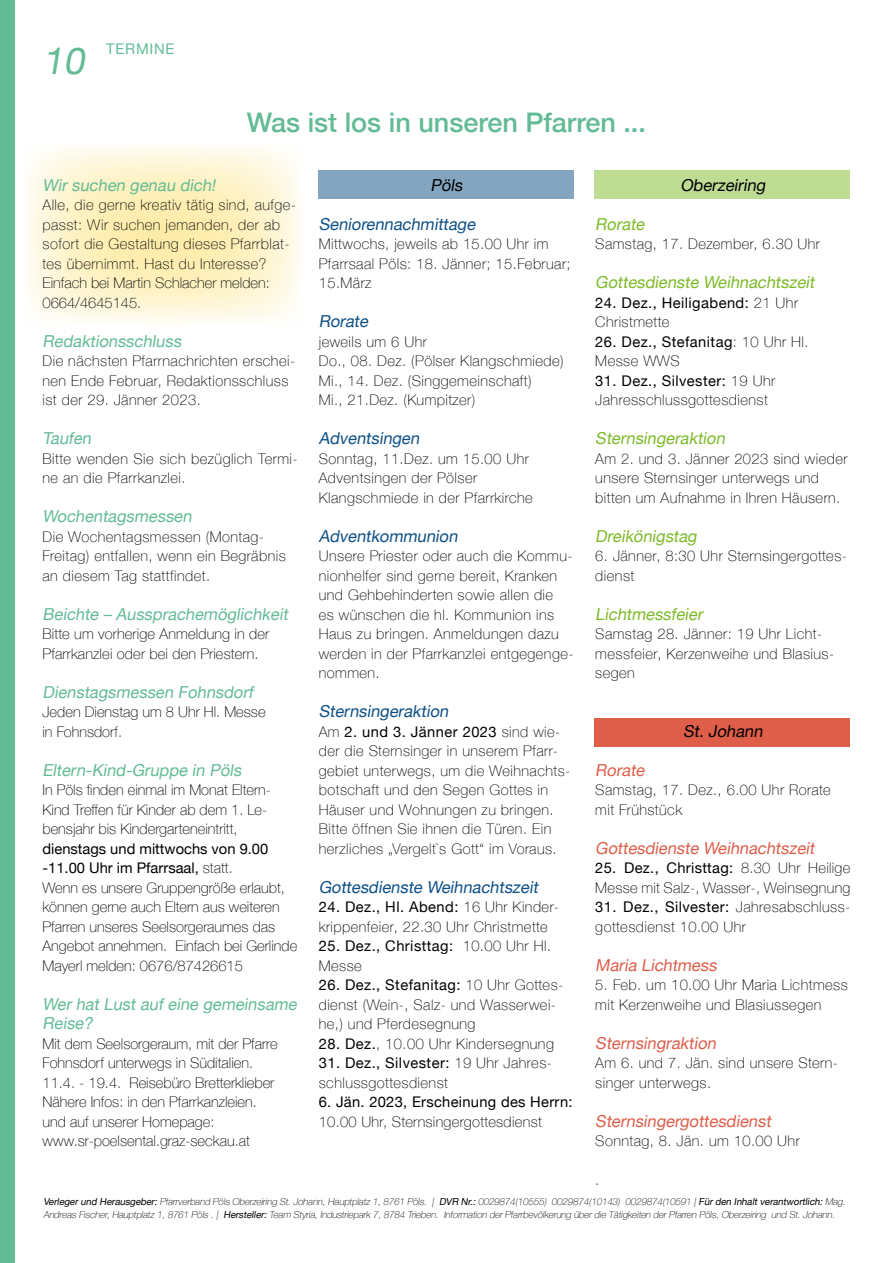
<style>
.page{position:relative;width:893px;height:1263px;background:#fff}
.page>*{position:absolute;margin:0;border:0;box-sizing:border-box;transform-origin:0 0}
.t1{font:italic 37.5px "Helvetica Neue";color:#63bb96}
.t2{font:500 27px "Helvetica Neue";color:#63bb96}
.t3{font:italic 16.5px/19.5px "Helvetica Neue";color:#63bb96}
.t4{font:italic 16.5px "Helvetica Neue";color:#0e5085}
.t5{font:italic 16.5px "Helvetica Neue";color:#de5e4a}
.t6{font:italic 16.5px "Helvetica Neue";color:#7dba28}
.t7{font:italic 16.5px "Helvetica Neue";color:#000}
.t8{font:100 14.7px/19.5px "Helvetica Neue";letter-spacing:.03em;color:#000}
.t9{font:100 14.7px/19.5px "Helvetica Neue";color:#000}
.t10{font:14.7px/19.5px "Helvetica Neue";letter-spacing:.03em;color:#000}
.t11{font:100 14.7px/19.5px "Helvetica Neue";letter-spacing:.01em;color:#000}
.t12{font:14.7px "Helvetica Neue";letter-spacing:.05em;color:#63bb96}
.t13{font:italic 100 9.6px/13.8px "Helvetica Neue";color:#000}
.s1{font-weight:400}
.s2{font-weight:100}
</style>
<div class="page">
<div style="left:0;top:0;width:15px;height:1263px;background:#63bb96"></div>
<svg style="left:28px;top:147px;width:271px;height:175px;background:#fdf4cf"></svg>
<div style="left:594px;top:170px;width:255px;height:28px;background:#bedc93"></div>
<div style="left:318px;top:171px;width:255px;height:28px;background:#84a5c0"></div>
<div style="left:594px;top:718px;width:255px;height:28px;background:#de5e4a"></div>
<h1 class="t1" style="left:43px;top:33px;width:52px">10</h1>
<p class="t12" style="left:106px;top:38px;width:70px">TERMINE</p>
<h2 class="t2" style="left:247px;top:101px;width:401px">Was ist los in unseren Pfarren ...</h2>
<p class="t3" style="left:43px;top:176px;width:179px">Wirsuchen genau dich!</p>
<p class="t8" style="left:43px;top:194px;width:255px">Alle, die gerne kreativ tätig sind, aufge&shy;passt: Wir suchen jemanden, der ab sofort die Gestaltung dieses Pfarrblat&shy;tes übernimmt. Hast du Interesse?<br>Einfach bei Martin Schlacher melden:<br>0664/4645145.</p>
<p class="t3" style="left:43px;top:332px;width:144px">Redaktionsschluss</p>
<p class="t8" style="left:43px;top:350px;width:254px">Die nächsten Pfarrnachrichten erschei&shy;nen Ende Februar, Redaktionsschluss ist der 29. Jänner 2023.</p>
<p class="t3" style="left:43px;top:429px;width:54px">Taufen</p>
<p class="t8" style="left:43px;top:448px;width:257px">Bitte wenden Sie sich bezüglich Termi&shy;ne an die Pfarrkanzlei.</p>
<p class="t3" style="left:43px;top:507px;width:155px">Wochentagsmessen</p>
<p class="t8" style="left:43px;top:526px;width:245px">Die Wochentagsmessen (Montag-<br>Freitag) entfallen, wenn ein Begräbnis an diesem Tag stattfindet.</p>
<p class="t3" style="left:43px;top:605px;width:251px">Beichte – Aussprachemöglichkeit</p>
<p class="t11" style="left:43px;top:623px;width:228px">Bitte um vorherige Anmeldung in der<br>Pfarrkanzlei oder bei den Priestern.</p>
<p class="t3" style="left:43px;top:683px;width:216px">Dienstagsmessen Fohnsdorf</p>
<p class="t9" style="left:43px;top:701px;width:225px">Jeden Dienstag um 8 Uhr Hl. Messe in Fohnsdorf.</p>
<p class="t3" style="left:43px;top:761px;width:205px">Eltern-Kind-Gruppe in Pöls</p>
<p class="t9" style="left:43px;top:779px;width:230px">In Pöls finden einmal im Monat Eltern-<br>Kind Treffen für Kinder ab dem 1. Le&shy;bensjahr bis Kindergarteneintritt,</p>
<p class="t9" style="left:43px;top:838px;width:256px"><span class="s1">dienstags und mittwochs von 9.00 -11.00 Uhr im Pfarrsaal,</span> statt.<br>Wenn es unsere Gruppengröße erlaubt, können gerne auch Eltern aus weiteren Pfarren unseres Seelsorgeraumes das Angebot annehmen. Einfach bei Gerlinde Mayerl melden: 0676/87426615</p>
<p class="t3" style="left:43px;top:995px;width:260px">WerhatLustaufeine gemeinsame<br>Reise?</p>
<p class="t9" style="left:43px;top:1033px;width:237px">Mit dem Seelsorgeraum, mit der Pfarre Fohnsdorf unterwegs in Süditalien.<br>11.4. - 19.4. Reisebüro Bretterklieber Nähere Infos: in den Pfarrkanzleien. und auf unserer Homepage: www.sr-poelsental.graz-seckau.at</p>
<p class="t7" style="left:430px;top:173px;width:38px">Pöls</p>
<p class="t4" style="left:319px;top:212px;width:162px">Seniorennachmittage</p>
<p class="t8" style="left:319px;top:233px;width:253px">Mittwochs, jeweils ab 15.00 Uhr im<br>Pfarrsaal Pöls: 18. Jänner; 15.Februar;<br>15.März</p>
<p class="t4" style="left:319px;top:309px;width:55px">Rorate</p>
<p class="t8" style="left:319px;top:331px;width:246px">jeweils um 6 Uhr<br>Do., 08. Dez. (Pölser Klangschmiede)<br>Mi., 14. Dez. (Singgemeinschaft)<br>Mi., 21.Dez. (Kumpitzer)</p>
<p class="t4" style="left:319px;top:426px;width:106px">Adventsingen</p>
<p class="t8" style="left:319px;top:448px;width:216px">Sonntag, 11.Dez. um 15.00 Uhr<br>Adventsingen der Pölser<br>Klangschmiede in der Pfarrkirche</p>
<p class="t4" style="left:319px;top:524px;width:144px">Adventkommunion</p>
<p class="t8" style="left:319px;top:545px;width:256px">Unsere Priester oder auch die Kommu&shy;nionhelfer sind gerne bereit, Kranken und Gehbehinderten sowie allen die<br>es wünschen die hl. Kommunion ins<br>Haus zu bringen. Anmeldungen dazu werden in der Pfarrkanzlei entgegenge&shy;nommen.</p>
<p class="t4" style="left:319px;top:699px;width:135px">Sternsingeraktion</p>
<p class="t8" style="left:319px;top:721px;width:253px">Am <span class="s1">2. und 3. Jänner 2023</span> sind wie&shy;der die Sternsinger in unserem Pfarr&shy;gebiet unterwegs, um die Weihnachts&shy;botschaft und den Segen Gottes in Häuser und Wohnungen zu bringen.<br>Bitte öffnen Sie ihnen die Türen. Ein herzliches „Vergelt`s Gott“ im Voraus.</p>
<p class="t4" style="left:319px;top:875px;width:225px">Gottesdienste Weihnachtszeit</p>
<p class="t8" style="left:319px;top:896px;width:242px"><span class="s1">24. Dez., Hl. Abend:</span> 16 Uhr Kinder&shy;krippenfeier, 22.30 Uhr Christmette</p>
<p class="t10" style="left:319px;top:937px;width:234px">25. Dez., Christtag: <span class="s2">10.00 Uhr Hl.<br>Messe</span></p>
<p class="t8" style="left:319px;top:974px;width:246px"><span class="s1">26. Dez., Stefanitag:</span> 10 Uhr Gottes&shy;dienst (Wein-, Salz- und Wasserwei&shy;he,) und Pferdesegnung</p>
<p class="t8" style="left:319px;top:1033px;width:237px"><span class="s1">28. Dez.</span>, 10.00 Uhr Kindersegnung</p>
<p class="t8" style="left:319px;top:1052px;width:235px"><span class="s1">31. Dez., Silvester:</span> 19 Uhr Jahres&shy;schlussgottesdienst</p>
<p class="t10" style="left:319px;top:1093px;width:255px">6. Jän. 2023, Erscheinung des Herrn:</p>
<p class="t8" style="left:319px;top:1111px;width:225px">10.00 Uhr, Sternsingergottesdienst</p>
<p class="t7" style="left:680px;top:173px;width:90px">Oberzeiring</p>
<p class="t6" style="left:595px;top:212px;width:55px">Rorate</p>
<p class="t8" style="left:595px;top:233px;width:226px">Samstag, 17. Dezember, 6.30 Uhr</p>
<p class="t6" style="left:595px;top:270px;width:225px">Gottesdienste Weihnachtszeit</p>
<p class="t10" style="left:595px;top:293px;width:204px">24. Dez., Heiligabend: <span class="s2">21 Uhr<br>Christmette</span></p>
<p class="t10" style="left:595px;top:332px;width:215px">26. Dez., Stefanitag<span class="s2">: 10 Uhr Hl.<br>Messe WWS</span></p>
<p class="t8" style="left:595px;top:370px;width:181px"><span class="s1">31. Dez., Silvester:</span> 19 Uhr<br>Jahresschlussgottesdienst</p>
<p class="t6" style="left:595px;top:426px;width:135px">Sternsingeraktion</p>
<p class="t8" style="left:595px;top:448px;width:254px">Am 2. und 3. Jänner 2023 sind wieder unsere Sternsinger unterwegs und bitten um Aufnahme in Ihren Häusern.</p>
<p class="t6" style="left:595px;top:524px;width:107px">Dreikönigstag</p>
<p class="t8" style="left:595px;top:545px;width:253px">6. Jänner, 8:30 Uhr Sternsingergottes&shy;dienst</p>
<p class="t6" style="left:595px;top:602px;width:113px">Lichtmessfeier</p>
<p class="t8" style="left:595px;top:623px;width:240px">Samstag 28. Jänner: 19 Uhr Licht&shy;messfeier, Kerzenweihe und Blasius&shy;segen</p>
<p class="t7" style="left:683px;top:719px;width:85px">St.Johann</p>
<p class="t5" style="left:595px;top:758px;width:55px">Rorate</p>
<p class="t8" style="left:595px;top:779px;width:237px">Samstag, 17. Dez., 6.00 Uhr Rorate mit Frühstück</p>
<p class="t5" style="left:595px;top:836px;width:225px">Gottesdienste Weihnachtszeit</p>
<p class="t8" style="left:595px;top:857px;width:257px"><span class="s1">25. Dez., Christtag:</span> 8.30 Uhr Heilige<br>Messe mit Salz-, Wasser-, Weinsegnung</p>
<p class="t8" style="left:595px;top:896px;width:257px"><span class="s1">31. Dez., Silvester:</span> Jahresabschluss&shy;gottesdienst 10.00 Uhr</p>
<p class="t5" style="left:595px;top:953px;width:127px">Maria Lichtmess</p>
<p class="t8" style="left:595px;top:974px;width:254px">5. Feb. um 10.00 Uhr Maria Lichtmess mit Kerzenweihe und Blasiussegen</p>
<p class="t5" style="left:595px;top:1031px;width:126px">Sternsingraktion</p>
<p class="t8" style="left:595px;top:1052px;width:244px">Am 6. und 7. Jän. sind unsere Stern&shy;singer unterwegs.</p>
<p class="t5" style="left:595px;top:1109px;width:181px">Sternsingergottesdienst</p>
<p class="t8" style="left:595px;top:1130px;width:206px">Sonntag, 8. Jän. um 10.00 Uhr</p>
<p class="t8" style="left:595px;top:1169px;width:6px">.</p>
<p class="t13" style="left:43px;top:1194px;width:806px"><span class="s1">Verlegerund Herausgeber:</span> Pfarrverband Pöls Oberzeiring St.Johann,Hauptplatz1,8761 Pöls. | <span class="s1">DVR Nr.:</span>0029874(10555) 0029874(10143) 0029874(10591 |<span class="s1">Fürden Inhaltverantwortlich:</span>Mag.<br>Andreas Fischer,Hauptplatz1,8761 Pöls .| <span class="s1">Hersteller:</span>Team Styria,Industriepark 7,8784 Trieben. Information derPfarrbevölkerung überdie Tätigkeiten derPfarren Pöls,Oberzeiring und St.Johann.</p>
</div>
